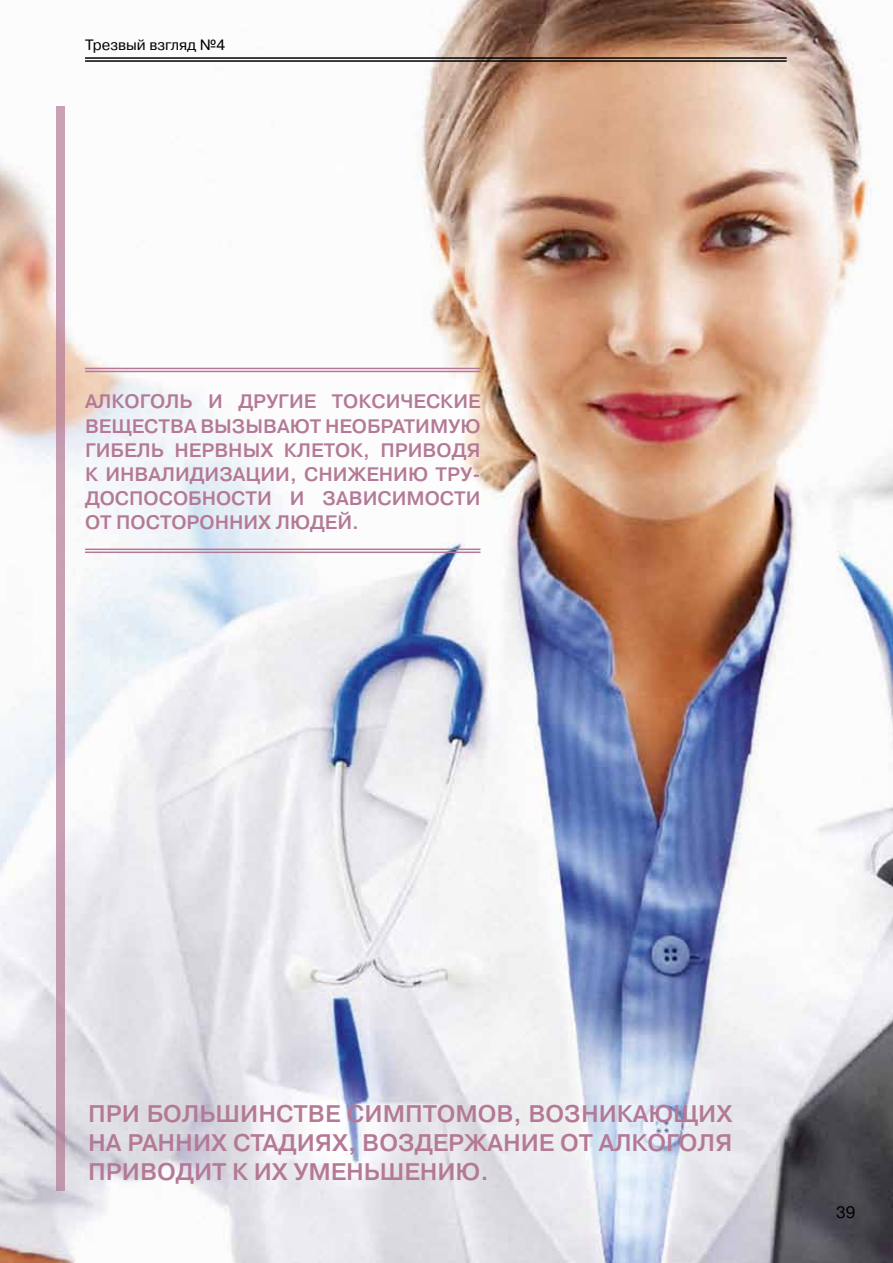
<style>
.page{position:relative;width:893px;height:1263px;background:#fff}
.page>*{position:absolute;margin:0;border:0;box-sizing:border-box;transform-origin:0 0}
.t1{font:700 24px/28.8px "Pragmatica Light C";color:#b47996;text-align:justify}
.t2{font:700 19.5px/24px "Pragmatica Light C";color:#b47996}
.t3{font:16.5px "Pragmatica C";color:#000}
.t4{font:15px "Pragmatica C";color:#000}
</style>
<div class="page">
<img style="left:0;top:0;width:893px;height:1263px">
<svg style="left:56px;top:106px;width:9px;height:1085px;background:#c59baf"></svg>
<hr style="left:85px;top:368px;width:395px;height:1px;background:#b47996">
<hr style="left:85px;top:371px;width:395px;height:1px;background:#b47996">
<hr style="left:85px;top:549px;width:395px;height:1px;background:#b47996">
<hr style="left:85px;top:552px;width:395px;height:1px;background:#b47996">
<p class="t4" style="left:85px;top:36px;width:142px">Трезвый взгляд №4</p>
<p class="t2" style="left:85px;top:390px;width:397px">Алкоголь и други е токси чески е вещества вызывают необрати мую ги бель нервных клеток, при водя к и нвалиди зации , снижени ю тру&shy;доспособности и зави си мости от посторонних людей.</p>
<p class="t1" style="left:88px;top:1099px;width:646px">П ри больши нстве си мптомов, возни кающих на ранних стади ях, воздержани е от алкоголя при водит к их уменьшени ю.</p>
<p class="t3" style="left:836px;top:1203px;width:21px">39</p>
</div>
